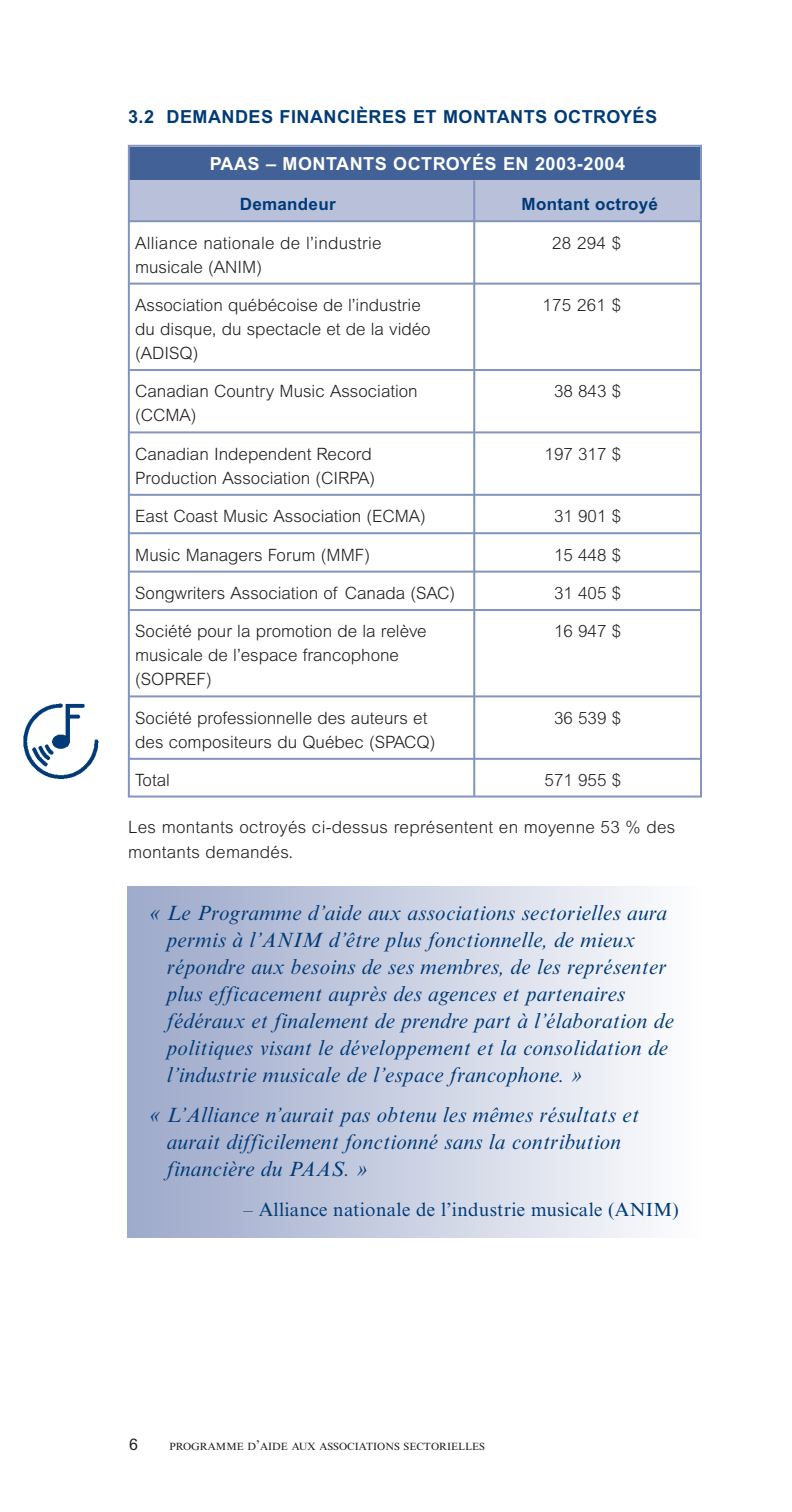
<style>
.page{position:relative;width:792px;height:1512px;background:#fff}
.page>*{position:absolute;margin:0;border:0;box-sizing:border-box;transform-origin:0 0}
.t1{font:italic 21px/27px "Times New Roman SF";letter-spacing:.015em;color:#003b77}
.t2{font:19px "Times New Roman SF";letter-spacing:.015em;color:#003b77}
.t3{font:700 18px "Arial";letter-spacing:.03em;color:#003b77}
.t4{font:700 18px "Arial";letter-spacing:.03em;color:#fff}
.t5{font:300 17px/24px "Arial";color:#231f20}
.t6{font:700 17px "Arial";letter-spacing:.015em;color:#003b77}
.t7{font:16px "Arial";color:#231f20}
.t8{font:10.4px "Times New Roman SF";color:#231f20}
.s1{font-size:14px}
</style>
<div class="page">
<div style="left:128px;top:147px;width:574px;height:33px;background:#426196"></div>
<div style="left:128px;top:180px;width:574px;height:41px;background:#b9c1da"></div>
<img style="left:23px;top:703px;width:76px;height:77px">
<hr style="left:128px;top:220px;width:572px;height:2px;background:#8494bc">
<hr style="left:128px;top:283px;width:572px;height:2px;background:#8494bc">
<hr style="left:128px;top:369px;width:572px;height:2px;background:#8494bc">
<hr style="left:128px;top:431px;width:572px;height:2px;background:#8494bc">
<hr style="left:128px;top:494px;width:572px;height:2px;background:#8494bc">
<hr style="left:128px;top:532px;width:572px;height:2px;background:#8494bc">
<hr style="left:128px;top:571px;width:572px;height:2px;background:#8494bc">
<hr style="left:128px;top:609px;width:572px;height:2px;background:#8494bc">
<hr style="left:128px;top:695px;width:572px;height:2px;background:#8494bc">
<hr style="left:128px;top:758px;width:572px;height:2px;background:#8494bc">
<hr style="left:473px;top:180px;width:2px;height:617px;background:#8494bc">
<div style="left:128px;top:886px;width:573px;height:352px;background:linear-gradient(to right,#9ca8ca,#fdfdfe)"></div>
<p class="t3" style="left:128px;top:110px;width:531px">3.2 DEMANDES FINANCIÈRES ET MONTANTS OCTROYÉS</p>
<p class="t4" style="left:210px;top:157px;width:417px">PAAS – MONTANTS OCTROYÉS EN 2003-2004</p>
<p class="t6" style="left:240px;top:198px;width:97px">Demandeur</p>
<p class="t6" style="left:522px;top:198px;width:138px">Montant octroyé</p>
<p class="t5" style="left:135px;top:233px;width:248px">Alliance nationale de l’industrie</p>
<p class="t5" style="left:552px;top:233px;width:71px">28 294 $</p>
<p class="t5" style="left:135px;top:257px;width:128px">musicale (ANIM)</p>
<p class="t5" style="left:135px;top:295px;width:287px">Association québécoise de l’industrie</p>
<p class="t5" style="left:542px;top:295px;width:80px">175 261 $</p>
<p class="t5" style="left:135px;top:319px;width:297px">du disque, du spectacle et de la vidéo (ADISQ)</p>
<p class="t5" style="left:135px;top:381px;width:284px">Canadian Country Music Association</p>
<p class="t5" style="left:554px;top:381px;width:69px">38 843 $</p>
<p class="t5" style="left:135px;top:405px;width:63px">(CCMA)</p>
<p class="t5" style="left:135px;top:444px;width:238px">Canadian Independent Record</p>
<p class="t5" style="left:545px;top:444px;width:78px">197 317 $</p>
<p class="t5" style="left:135px;top:468px;width:241px">Production Association (CIRPA)</p>
<p class="t5" style="left:135px;top:506px;width:292px">East Coast Music Association (ECMA)</p>
<p class="t5" style="left:554px;top:506px;width:69px">31 901 $</p>
<p class="t5" style="left:135px;top:545px;width:236px">Music Managers Forum (MMF)</p>
<p class="t5" style="left:554px;top:545px;width:69px">15 448 $</p>
<p class="t5" style="left:135px;top:583px;width:321px">Songwriters Association of Canada (SAC)</p>
<p class="t5" style="left:554px;top:583px;width:69px">31 405 $</p>
<p class="t5" style="left:135px;top:621px;width:293px">Société pour la promotion de la relève</p>
<p class="t5" style="left:554px;top:621px;width:69px">16 947 $</p>
<p class="t5" style="left:135px;top:645px;width:265px">musicale de l’espace francophone (SOPREF)</p>
<p class="t5" style="left:135px;top:708px;width:294px">Société professionnelle des auteurs et</p>
<p class="t5" style="left:554px;top:708px;width:69px">36 539 $</p>
<p class="t5" style="left:135px;top:732px;width:302px">des compositeurs du Québec (SPACQ)</p>
<p class="t5" style="left:135px;top:770px;width:36px">Total</p>
<p class="t5" style="left:545px;top:770px;width:78px">571 955 $</p>
<p class="t5" style="left:128px;top:816px;width:549px;line-height:25px">Les montants octroyés ci-dessus représentent en moyenne 53 % des montants demandés.</p>
<p class="t1" style="left:167px;top:901px;width:509px;text-indent:-17px">« Le Programme d’aide aux associations sectorielles aura permis à l’ANIM d’être plus fonctionnelle, de mieux répondre aux besoins de ses membres, de les représenter plus efficacement auprès des agences et partenaires fédéraux et finalement de prendre part à l’élaboration de politiques visant le développement et la consolidation de l’industrie musicale de l’espace francophone. »</p>
<p class="t1" style="left:167px;top:1103px;width:474px;text-indent:-17px">« L’Alliance n’aurait pas obtenu les mêmes résultats et aurait difficilement fonctionné sans la contribution financière du PAAS. »</p>
<p class="t2" style="left:243px;top:1202px;width:437px">– Alliance nationale de l’industrie musicale (ANIM)</p>
<p class="t7" style="left:129px;top:1438px;width:10px">6</p>
<p class="t8" style="left:169px;top:1442px;width:317px">PROGRAMME D<span class="s1">’</span>AIDE AUX ASSOCIATIONS SECTORIELLES</p>
</div>
